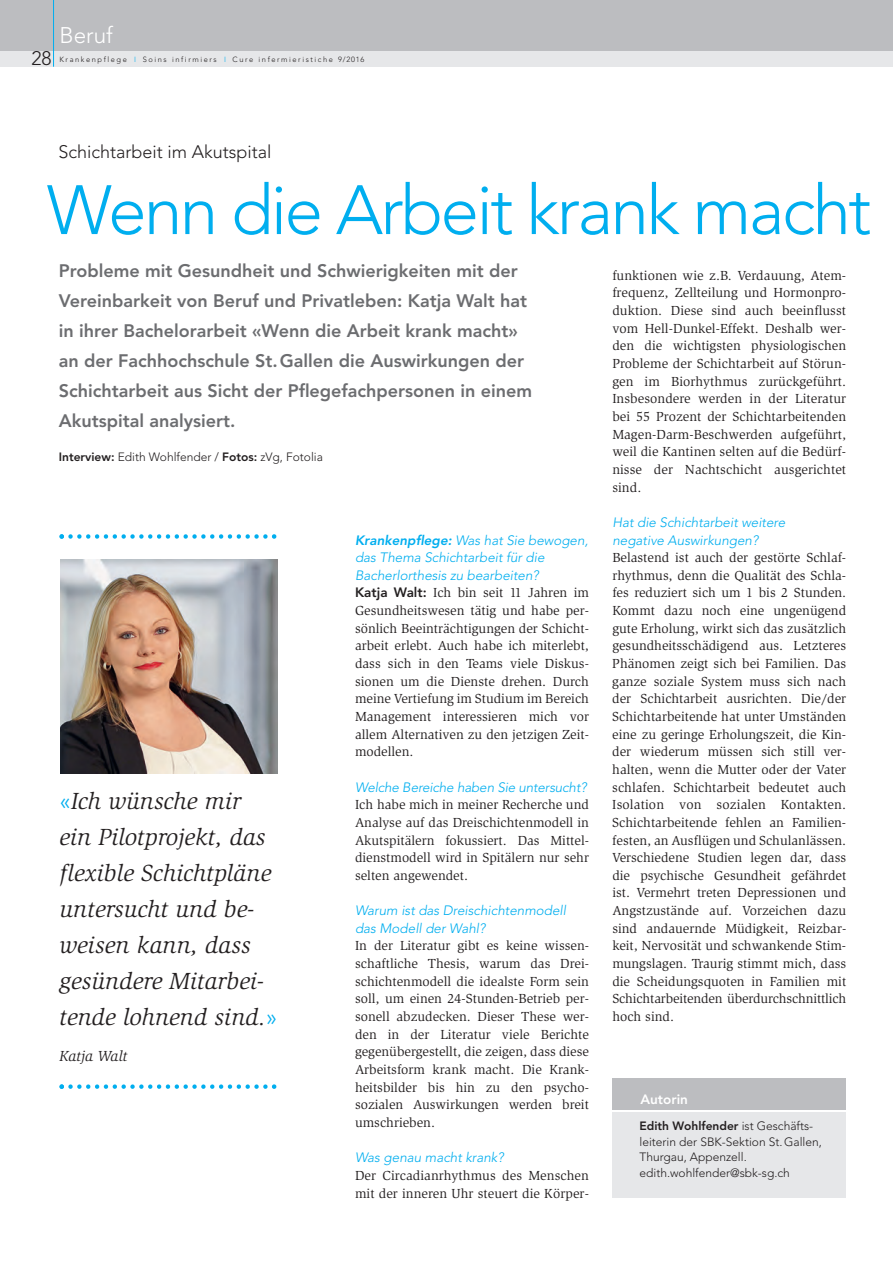
<style>
.page{position:relative;width:893px;height:1263px;background:#fff}
.page>*{position:absolute;margin:0;border:0;box-sizing:border-box;transform-origin:0 0}
.t1{font:300 69px "Avenir";letter-spacing:-.035em;color:#00aeef}
.t2{font:italic 24px/36px "Slimbach";color:#231f20}
.t3{font:300 22.5px "Avenir";color:#fff}
.t4{font:300 19.5px "Avenir";color:#231f20}
.t5{font:800 18px/30px "Avenir";color:#6c6d70}
.t6{font:300 18px "Avenir";color:#231f20}
.t7{font:italic 15px "Slimbach";color:#231f20}
.t8{font:13.5px/17.7px "Slimbach";color:#231f20;text-align:justify}
.t9{font:italic 300 13.5px/17.7px "Avenir";color:#00aeef}
.t10{font:800 13.5px "Avenir";color:#fff}
.t11{font:300 12px/15.8px "Avenir";color:#231f20}
.t12{font:300 7.5px "Avenir";letter-spacing:.21em;color:#231f20}
.s1{color:#00aeef}
.s2{font-weight:800}
.s3{font-family:"Avenir";font-weight:300;font-style:normal;color:#00aeef}
.s4{font-family:"Avenir";font-weight:800}
</style>
<div class="page">
<div style="left:0;top:51px;width:893px;height:16px;background:#e6e7e9"></div>
<div style="left:0;top:0;width:893px;height:51px;background:#bcbdc0"></div>
<hr style="left:53px;top:0;width:1px;height:67px;background:#00aeef">
<div style="left:612px;top:1112px;width:234px;height:85px;background:#e6e7e9"></div>
<div style="left:612px;top:1078px;width:234px;height:31px;background:#bcbdc0"></div>
<img style="left:60px;top:560px;width:217px;height:213px">
<svg style="left:60px;top:534px;width:216px;height:5px"></svg>
<svg style="left:60px;top:1084px;width:216px;height:5px"></svg>
<h3 class="t4" style="left:31px;top:51px;width:22px">28</h3>
<h3 class="t3" style="left:60px;top:26px;width:55px">Beruf</h3>
<p class="t12" style="left:60px;top:56px;width:306px">Krankenpflege <span class="s1">I</span> Soins infirmiers <span class="s1">I</span> Cure infermieristiche 9/2016</p>
<h3 class="t6" style="left:59px;top:145px;width:214px">Schichtarbeit im Akutspital</h3>
<h1 class="t1" style="left:47px;top:182px;width:826px">Wenn die Arbeit krank macht</h1>
<p class="t5" style="left:59px;top:257px;width:475px">Probleme mit Gesundheit und Schwierigkeiten mit der Vereinbarkeit von Beruf und Privatleben: Katja Walt hat in ihrer Bachelorarbeit «Wenn die Arbeit krank macht» an der Fachhochschule St.Gallen die Auswirkungen der Schichtarbeit aus Sicht der Pflegefachpersonen in einem Akutspital analysiert.</p>
<p class="t11" style="left:59px;top:450px;width:266px"><span class="s2">Interview:</span> Edith Wohlfender / <span class="s2">Fotos:</span> zVg, Fotolia</p>
<h2 class="t2" style="left:60px;top:784px;width:219px"><span class="s3">«</span>Ich wünsche mir ein Pilotprojekt, das flexible Schichtpläne untersucht und be&shy;weisen kann, dass gesündere Mitarbei&shy;tende lohnend sind.<span class="s3">»</span></h2>
<p class="t7" style="left:60px;top:1050px;width:70px">Katja Walt</p>
<p class="t9" style="left:355px;top:532px;width:235px"><span class="s2">Krankenpflege:</span> Was hat Sie bewogen, das Thema Schichtarbeit für die<br>Bacherlorthesis zu bearbeiten?</p>
<p class="t8" style="left:355px;top:585px;width:235px"><span class="s4">Katja Walt:</span> Ich bin seit 11 Jahren im Gesundheitswesen tätig und habe per&shy;sönlich Beeinträchtigungen der Schicht&shy;arbeit erlebt. Auch habe ich miterlebt, dass sich in den Teams viele Diskus&shy;sionen um die Dienste drehen. Durch meine Vertiefung im Studium im Bereich Management interessieren mich vor allem Alternativen zu den jetzigen Zeit&shy;modellen.</p>
<p class="t9" style="left:355px;top:779px;width:233px">Welche Bereiche haben Sie untersucht?</p>
<p class="t8" style="left:355px;top:797px;width:235px">Ich habe mich in meiner Recherche und Analyse auf das Dreischichtenmodell in Akutspitälern fokussiert. Das Mittel&shy;dienstmodell wird in Spitälern nur sehr selten angewendet.</p>
<p class="t9" style="left:355px;top:903px;width:213px">Warum ist das Dreischichtenmodell das Modell der Wahl?</p>
<p class="t8" style="left:355px;top:938px;width:235px">In der Literatur gibt es keine wissen&shy;schaftliche Thesis, warum das Drei&shy;schichtenmodell die idealste Form sein soll, um einen 24-Stunden-Betrieb per&shy;sonell abzudecken. Dieser These wer&shy;den in der Literatur viele Berichte gegenübergestellt, die zeigen, dass diese Arbeitsform krank macht. Die Krank&shy;heitsbilder bis hin zu den psycho&shy;sozialen Auswirkungen werden breit umschrieben.</p>
<p class="t9" style="left:355px;top:1150px;width:150px">Was genau macht krank?</p>
<p class="t8" style="left:355px;top:1167px;width:235px">Der Circadianrhythmus des Menschen mit der inneren Uhr steuert die Körper-</p>
<p class="t8" style="left:612px;top:267px;width:235px">funktionen wie z.B. Verdauung, Atem&shy;frequenz, Zellteilung und Hormonpro&shy;duktion. Diese sind auch beeinflusst vom Hell-Dunkel-Effekt. Deshalb wer&shy;den die wichtigsten physiologischen Probleme der Schichtarbeit auf Störun&shy;gen im Biorhythmus zurückgeführt.<br>Insbesondere werden in der Literatur bei 55 Prozent der Schichtarbeitenden Magen-Darm-Beschwerden aufgeführt, weil die Kantinen selten auf die Bedürf&shy;nisse der Nachtschicht ausgerichtet sind.</p>
<p class="t9" style="left:612px;top:514px;width:175px">Hat die Schichtarbeit weitere negative Auswirkungen?</p>
<p class="t8" style="left:612px;top:550px;width:235px">Belastend ist auch der gestörte Schlaf&shy;rhythmus, denn die Qualität des Schla&shy;fes reduziert sich um 1 bis 2 Stunden.<br>Kommt dazu noch eine ungenügend gute Erholung, wirkt sich das zusätzlich gesundheitsschädigend aus. Letzteres Phänomen zeigt sich bei Familien. Das ganze soziale System muss sich nach der Schichtarbeit ausrichten. Die/der Schichtarbeitende hat unter Umständen eine zu geringe Erholungszeit, die Kin&shy;der wiederum müssen sich still ver&shy;halten, wenn die Mutter oder der Vater schlafen. Schichtarbeit bedeutet auch Isolation von sozialen Kontakten.<br>Schichtarbeitende fehlen an Familien&shy;festen, an Ausflügen und Schulanlässen.<br>Verschiedene Studien legen dar, dass die psychische Gesundheit gefährdet ist. Vermehrt treten Depressionen und Angstzustände auf. Vorzeichen dazu sind andauernde Müdigkeit, Reizbar&shy;keit, Nervosität und schwankende Stim&shy;mungslagen. Traurig stimmt mich, dass die Scheidungsquoten in Familien mit Schichtarbeitenden überdurchschnittlich hoch sind.</p>
<p class="t10" style="left:640px;top:1093px;width:49px">Autorin</p>
<p class="t11" style="left:639px;top:1119px;width:184px"><span class="s2">Edith Wohlfender</span> ist Geschäfts&shy;leiterin der SBK-Sektion St.Gallen,<br>Thurgau, Appenzell. edith.wohlfender@sbk-sg.ch</p>
</div>
